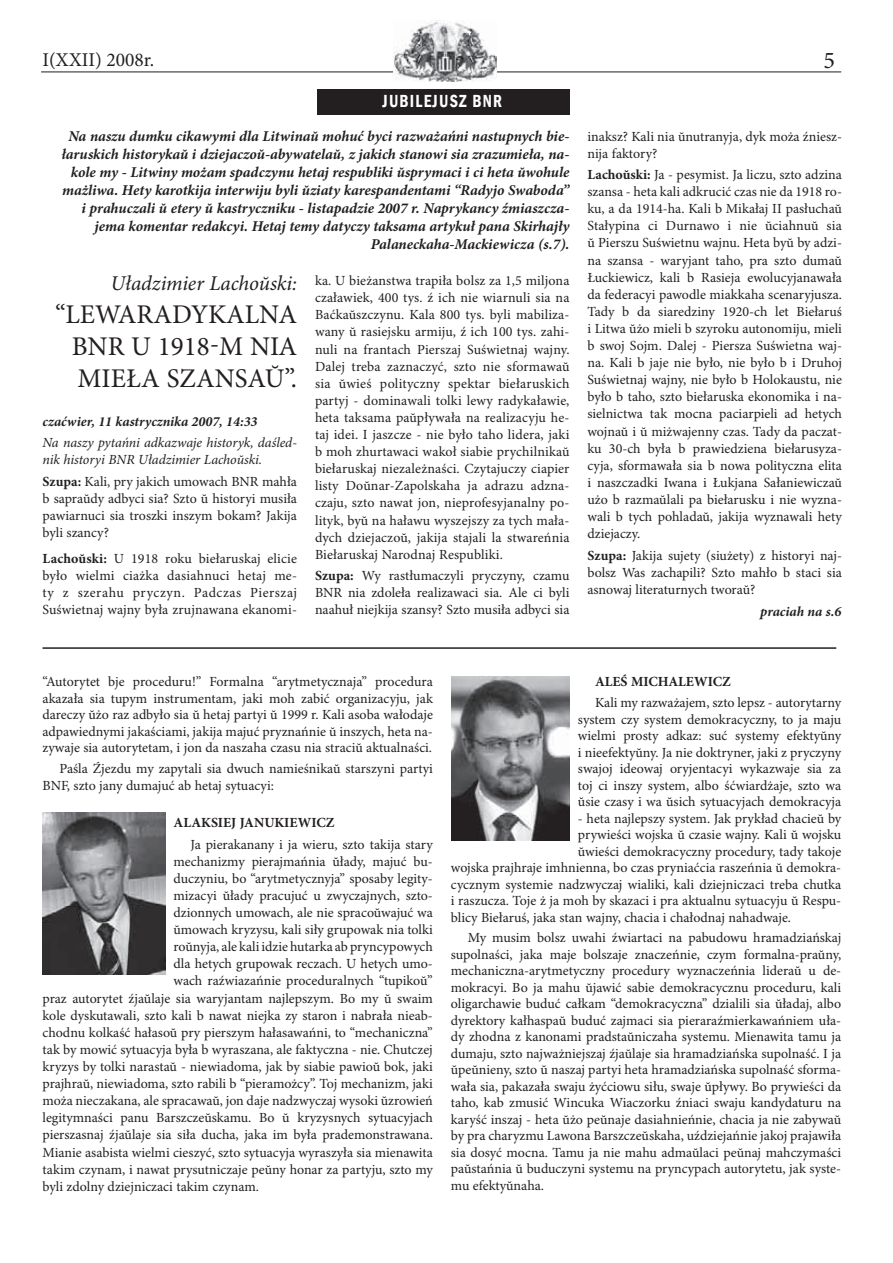
<style>
.page{position:relative;width:893px;height:1263px;background:#fff}
.page>*{position:absolute;margin:0;border:0;box-sizing:border-box;transform-origin:0 0}
.t1{font:27px/32.4px "Minion Pro";color:#231f20;text-align:justify}
.t2{font:24px "Minion Pro";color:#231f20}
.t3{font:italic 21px "Minion Pro";letter-spacing:-.005em;color:#231f20}
.t4{font:19.5px "Minion Pro";color:#231f20}
.t5{font:600 condensed 18px "Franklin Gothic";letter-spacing:.075em;color:#fff;scale:.9 1}
.t6{font:italic 700 15px/18px "Minion Pro";letter-spacing:-.005em;color:#231f20;text-align:right}
.t7{font:13.95px/17.1px "Minion Pro";color:#231f20;text-align:justify}
.t8{font:italic 13.95px/17.1px "Minion Pro";letter-spacing:-.005em;color:#231f20}
.t9{font:italic 700 13.95px "Minion Pro";color:#231f20}
.t10{font:700 13.95px "Minion Pro";color:#231f20}
.s1{font-weight:700}
</style>
<div class="page">
<hr style="left:41px;top:72px;width:800px;height:1px;background:#231f20">
<img style="left:393px;top:20px;width:104px;height:62px">
<hr style="left:43px;top:647px;width:793px;height:2px;background:#231f20">
<img style="left:451px;top:676px;width:118px;height:164px">
<img style="left:43px;top:812px;width:122px;height:162px">
<div style="left:316px;top:89px;width:253px;height:25px;background:#231f20"></div>
<h3 class="t4" style="left:43px;top:48px;width:113px">I(XXII) 2008r.</h3>
<h2 class="t2" style="left:823px;top:46px;width:13px">5</h2>
<p class="t5" style="left:383px;top:89px;width:134px">JUBILEJUSZ BNR</p>
<p class="t6" style="left:62px;top:128px;width:509px">Na naszu dumku cikawymi dla Litwinaŭ mohuć byci razważańni nastupnych bie&shy;łaruskich historykaŭ i dziejaczoŭ-abywatelaŭ, z jakich stanowi sia zrazumieła, na&shy;kole my - Litwiny możam spadczynu hetaj respubliki ŭsprymaci i ci heta ŭwohule mażliwa. Hety karotkija interwiju byli ŭziaty karespandentami “Radyjo Swaboda” i prahuczali ŭ etery ŭ kastryczniku - listapadzie 2007 r. Naprykancy źmiaszcza&shy;jema komentar redakcyi. Hetaj temy datyczy taksama artykuł pana Skirhajły Palaneckaha-Mackiewicza (s.7).</p>
<h3 class="t3" style="left:110px;top:271px;width:188px">Uładzimier Lachoŭski:</h3>
<h1 class="t1" style="left:72px;top:299px;width:227px;text-indent:-17px">“LEWARADYKALNA BNR U 1918-M NIA MIEŁA SZANSAŬ”.</h1>
<p class="t9" style="left:43px;top:413px;width:217px">czaćwier, 11 kastrycznika 2007, 14:33</p>
<p class="t8" style="left:43px;top:435px;width:256px">Na naszy pytańni adkazwaje historyk, daśled&shy;nik historyi BNR Uładzimier Lachoŭski.</p>
<p class="t7" style="left:43px;top:473px;width:256px"><span class="s1">Szupa:</span> Kali, pry jakich umowach BNR mahła b sapraŭdy adbyci sia? Szto ŭ historyi musiła pawiarnuci sia troszki inszym bokam? Jakija byli szancy?</p>
<p class="t7" style="left:43px;top:550px;width:256px"><span class="s1">Lachoŭski:</span> U 1918 roku biełaruskaj elicie było wielmi ciażka dasiahnuci hetaj me&shy;ty z szerahu pryczyn. Padczas Pierszaj Suświetnaj wajny była zrujnawana ekanomi-</p>
<p class="t7" style="left:315px;top:273px;width:256px">ka. U bieżanstwa trapiła bolsz za 1,5 miljona czaławiek, 400 tys. ź ich nie wiarnuli sia na Baćkaŭszczynu. Kala 800 tys. byli mabiliza&shy;wany ŭ rasiejsku armiju, ź ich 100 tys. zahi&shy;nuli na frantach Pierszaj Suświetnaj wajny.<br>Dalej treba zaznaczyć, szto nie sformawaŭ sia ŭwieś polityczny spektar biełaruskich partyj - dominawali tolki lewy radykaławie, heta taksama paŭpływała na realizacyju he&shy;taj idei. I jaszcze - nie było taho lidera, jaki b moh zhurtawaci wakoł siabie prychilnikaŭ biełaruskaj niezależnaści. Czytajuczy ciapier listy Doŭnar-Zapolskaha ja adrazu adzna&shy;czaju, szto nawat jon, nieprofesyjanalny po&shy;lityk, byŭ na haławu wyszejszy za tych mała&shy;dych dziejaczoŭ, jakija stajali la stwareńnia Biełaruskaj Narodnaj Respubliki.</p>
<p class="t7" style="left:315px;top:568px;width:256px"><span class="s1">Szupa:</span> Wy rastłumaczyli pryczyny, czamu BNR nia zdoleła realizawaci sia. Ale ci byli naahuł niejkija szansy? Szto musiła adbyci sia</p>
<p class="t7" style="left:587px;top:128px;width:256px">inaksz? Kali nia ŭnutranyja, dyk moża źniesz&shy;nija faktory?</p>
<p class="t7" style="left:587px;top:167px;width:256px"><span class="s1">Lachoŭski:</span> Ja - pesymist. Ja liczu, szto adzina szansa - heta kali adkrucić czas nie da 1918 ro&shy;ku, a da 1914-ha. Kali b Mikałaj II pasłuchaŭ Stałypina ci Durnawo i nie ŭciahnuŭ sia ŭ Pierszu Suświetnu wajnu. Heta byŭ by adzi&shy;na szansa - waryjant taho, pra szto dumaŭ Łuckiewicz, kali b Rasieja ewolucyjanawała da federacyi pawodle miakkaha scenaryjusza.<br>Tady b da siaredziny 1920-ch let Biełaruś i Litwa ŭżo mieli b szyroku autonomiju, mieli b swoj Sojm. Dalej - Piersza Suświetna waj&shy;na. Kali b jaje nie było, nie było b i Druhoj Suświetnaj wajny, nie było b Holokaustu, nie było b taho, szto biełaruska ekonomika i na&shy;sielnictwa tak mocna paciarpieli ad hetych wojnaŭ i ŭ miżwajenny czas. Tady da paczat&shy;ku 30-ch była b prawiedziena biełarusyza&shy;cyja, sformawała sia b nowa polityczna elita i naszczadki Iwana i Łukjana Sałaniewiczaŭ użo b razmaŭlali pa biełarusku i nie wyzna&shy;wali b tych pohladaŭ, jakija wyznawali hety dziejaczy.</p>
<p class="t7" style="left:587px;top:547px;width:256px"><span class="s1">Szupa:</span> Jakija sujety (siużety) z historyi naj&shy;bolsz Was zachapili? Szto mahło b staci sia asnowaj literaturnych tworaŭ?</p>
<p class="t9" style="left:760px;top:603px;width:82px">praciah na s.6</p>
<p class="t7" style="left:43px;top:674px;width:392px;line-height:16.5px">“Autorytet bje proceduru!” Formalna “arytmetycznaja” procedura akazała sia tupym instrumentam, jaki moh zabić organizacyju, jak dareczy ŭżo raz adbyło sia ŭ hetaj partyi ŭ 1999 r. Kali asoba wałodaje adpawiednymi jakaściami, jakija majuć pryznańnie ŭ inszych, heta na&shy;zywaje sia autorytetam, i jon da naszaha czasu nia straciŭ aktualnaści.</p>
<p class="t7" style="left:43px;top:761px;width:392px;line-height:16.5px;text-indent:17px">Paśla Źjezdu my zapytali sia dwuch namieśnikaŭ starszyni partyi<br>BNF, szto jany dumajuć ab hetaj sytuacyi:</p>
<p class="t10" style="left:173px;top:814px;width:163px">ALAKSIEJ JANUKIEWICZ</p>
<p class="t7" style="left:191px;top:836px;width:244px">Ja pierakanany i ja wieru, szto takija stary</p>
<p class="t7" style="left:173px;top:853px;width:261px">mechanizmy pierajmańnia ŭłady, majuć bu-</p>
<p class="t7" style="left:173px;top:870px;width:261px">duczyniu, bo “arytmetycznyja” sposaby legity-</p>
<p class="t7" style="left:173px;top:887px;width:261px">mizacyi ŭłady pracujuć u zwyczajnych, szto-</p>
<p class="t7" style="left:173px;top:905px;width:261px">dzionnych umowach, ale nie spracoŭwajuć wa</p>
<p class="t7" style="left:173px;top:922px;width:261px">ŭmowach kryzysu, kali siły grupowak nia tolki</p>
<p class="t7" style="left:173px;top:939px;width:261px">roŭnyja, ale kali idzie hutarka ab pryncypowych</p>
<p class="t7" style="left:173px;top:956px;width:261px">dla hetych grupowak reczach. U hetych umo-</p>
<p class="t7" style="left:173px;top:973px;width:261px">wach raźwiazańnie proceduralnych “tupikoŭ”</p>
<p class="t7" style="left:43px;top:990px;width:392px">praz autorytet źjaŭlaje sia waryjantam najlepszym. Bo my ŭ swaim</p>
<p class="t7" style="left:43px;top:1007px;width:392px">kole dyskutawali, szto kali b nawat niejka zy staron i nabrała nieab-</p>
<p class="t7" style="left:43px;top:1024px;width:392px">chodnu kolkaść hałasoŭ pry pierszym hałasawańni, to “mechaniczna”</p>
<p class="t7" style="left:43px;top:1041px;width:392px">tak by mowić sytuacyja była b wyraszana, ale faktyczna - nie. Chutczej</p>
<p class="t7" style="left:43px;top:1058px;width:392px">kryzys by tolki narastaŭ - niewiadoma, jak by siabie pawioŭ bok, jaki</p>
<p class="t7" style="left:43px;top:1076px;width:392px">prajhraŭ, niewiadoma, szto rabili b “pieramożcy”. Toj mechanizm, jaki</p>
<p class="t7" style="left:43px;top:1093px;width:392px">moża nieczakana, ale spracawaŭ, jon daje nadzwyczaj wysoki ŭzrowień</p>
<p class="t7" style="left:43px;top:1110px;width:392px">legitymnaści panu Barszczeŭskamu. Bo ŭ kryzysnych sytuacyjach</p>
<p class="t7" style="left:43px;top:1127px;width:392px">pierszasnaj źjaŭlaje sia siła ducha, jaka im była prademonstrawana.</p>
<p class="t7" style="left:43px;top:1144px;width:392px">Mianie asabista wielmi cieszyć, szto sytuacyja wyraszyła sia mienawita</p>
<p class="t7" style="left:43px;top:1161px;width:392px">takim czynam, i nawat prysutniczaje peŭny honar za partyju, szto my</p>
<p class="t7" style="left:43px;top:1178px;width:218px">byli zdolny dziejniczaci takim czynam.</p>
<p class="t10" style="left:595px;top:673px;width:137px">ALEŚ MICHALEWICZ</p>
<p class="t7" style="left:578px;top:695px;width:265px;line-height:16.5px;text-indent:17px">Kali my razważajem, szto lepsz - autorytarny system czy system demokracyczny, to ja maju wielmi prosty adkaz: suć systemy efektyŭny i nieefektyŭny. Ja nie doktryner, jaki z pryczyny swajoj ideowaj oryjentacyi wykazwaje sia za toj ci inszy system, albo śćwiardżaje, szto wa ŭsie czasy i wa ŭsich sytuacyjach demokracyja</p>
<p class="t7" style="left:578px;top:810px;width:265px">- heta najlepszy system. Jak prykład chacieŭ by</p>
<p class="t7" style="left:578px;top:827px;width:265px">prywieści wojska ŭ czasie wajny. Kali ŭ wojsku</p>
<p class="t7" style="left:578px;top:843px;width:265px">ŭwieści demokracyczny procedury, tady takoje</p>
<p class="t7" style="left:451px;top:860px;width:392px">wojska prajhraje imhnienna, bo czas pryniaćcia raszeńnia ŭ demokra-</p>
<p class="t7" style="left:451px;top:876px;width:392px">cycznym systemie nadzwyczaj wialiki, kali dziejniczaci treba chutka</p>
<p class="t7" style="left:451px;top:893px;width:392px">i raszucza. Toje ż ja moh by skazaci i pra aktualnu sytuacyju ŭ Respu-</p>
<p class="t7" style="left:451px;top:909px;width:342px">blicy Biełaruś, jaka stan wajny, chacia i chałodnaj nahadwaje.</p>
<p class="t7" style="left:451px;top:930px;width:392px;line-height:16.5px;text-indent:17px">My musim bolsz uwahi źwiartaci na pabudowu hramadziańskaj supolnaści, jaka maje bolszaje znaczeńnie, czym formalna-praŭny, mechaniczna-arytmetyczny procedury wyznaczeńnia lideraŭ u de&shy;mokracyi. Bo ja mahu ŭjawić sabie demokracycznu proceduru, kali oligarchawie buduć całkam “demokracyczna” dzialili sia ŭładaj, albo dyrektory kałhaspaŭ buduć zajmaci sia pieraraźmierkawańniem uła&shy;dy zhodna z kanonami pradstaŭniczaha systemu. Mienawita tamu ja dumaju, szto najważniejszaj źjaŭlaje sia hramadziańska supolnaść. I ja ŭpeŭnieny, szto ŭ naszaj partyi heta hramadziańska supolnaść sforma&shy;wała sia, pakazała swaju żyćciowu siłu, swaje ŭpływy. Bo prywieści da taho, kab zmusić Wincuka Wiaczorku źniaci swaju kandydaturu na karyść inszaj - heta ŭżo peŭnaje dasiahnieńnie, chacia ja nie zabywaŭ by pra charyzmu Lawona Barszczeŭskaha, uździejańnie jakoj prajawiła sia dosyć mocna. Tamu ja nie mahu admaŭlaci peŭnaj mahczymaści paŭstańnia ŭ buduczyni systemu na pryncypach autorytetu, jak syste&shy;mu efektyŭnaha.</p>
</div>
